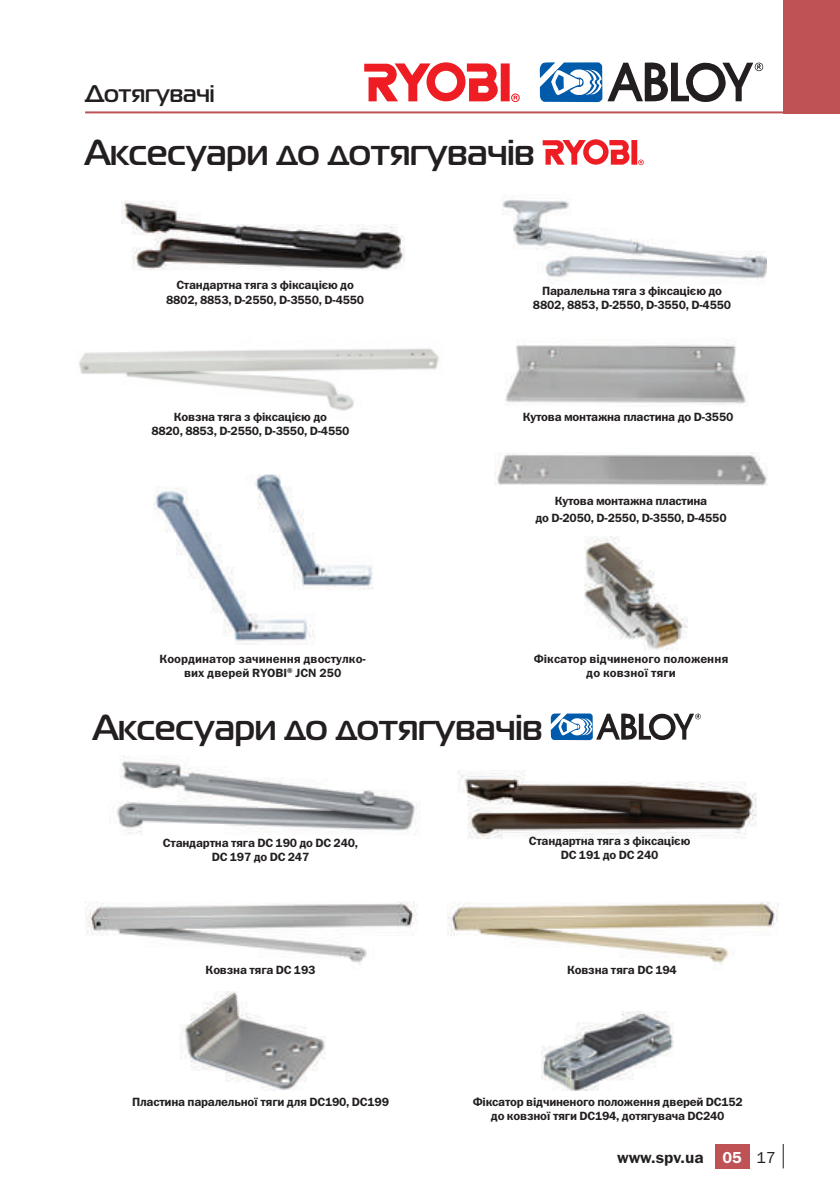
<style>
.page{position:relative;width:840px;height:1191px;background:#fff}
.page>*{position:absolute;margin:0;border:0;box-sizing:border-box;transform-origin:0 0}
.t1{font:700 36px "Magistral C";color:#231f20}
.t2{font:700 24px "Magistral C";color:#231f20}
.t3{font:16px "Franklin Gothic Demi C";color:#231f20}
.t4{font:12px/14.4px "Franklin Gothic Demi C";letter-spacing:-.02em;color:#231f20;text-align:center}
.t5{font:12px/14.4px "Franklin Gothic Demi C";color:#231f20;text-align:center}
.s1{color:#fff}
.s2{font-family:"Franklin Gothic Book C"}
</style>
<div class="page">
<svg style="left:542px;top:139px;width:101px;height:26px"></svg>
<svg style="left:550px;top:713px;width:150px;height:28px"></svg>
<img style="left:502px;top:196px;width:263px;height:83px">
<img style="left:505px;top:341px;width:243px;height:65px">
<img style="left:494px;top:452px;width:273px;height:34px">
<img style="left:121px;top:201px;width:283px;height:69px">
<img style="left:79px;top:348px;width:360px;height:63px">
<img style="left:153px;top:474px;width:220px;height:170px">
<img style="left:457px;top:771px;width:299px;height:67px">
<img style="left:117px;top:756px;width:303px;height:79px">
<img style="left:85px;top:901px;width:332px;height:63px">
<img style="left:447px;top:902px;width:331px;height:62px">
<img style="left:584px;top:536px;width:103px;height:115px">
<img style="left:541px;top:1011px;width:132px;height:79px">
<img style="left:181px;top:991px;width:144px;height:99px">
<svg style="left:539px;top:62px;width:223px;height:41px"></svg>
<hr style="left:85px;top:111px;width:754px;height:2px;background:#be5255">
<div style="left:714px;top:1144px;width:34px;height:24px;background:#be5255"></div>
<svg style="left:782px;top:1144px;width:1px;height:24px"></svg>
<div style="left:782px;top:0;width:57px;height:113px;background:#be5255"></div>
<svg style="left:364px;top:62px;width:155px;height:40px"></svg>
<h2 class="t2" style="left:85px;top:79px;width:131px">Дотягувачі</h2>
<h1 class="t1" style="left:85px;top:131px;width:450px">Аксесуари до дотягувачів</h1>
<p class="t4" style="left:166px;top:278px;width:199px">Стандартна тяга з фіксацією до<br>8802, 8853, D-2550, D-3550, D-4550</p>
<p class="t4" style="left:532px;top:283px;width:199px">Паралельна тяга з фіксацією до<br>8802, 8853, D-2550, D-3550, D-4550</p>
<p class="t4" style="left:151px;top:409px;width:199px">Ковзна тяга з фіксацією до<br>8820, 8853, D-2550, D-3550, D-4550</p>
<p class="t4" style="left:522px;top:410px;width:212px">Кутова монтажна пластина до D-3550</p>
<p class="t4" style="left:535px;top:492px;width:193px;line-height:17.2px">Кутова монтажна пластина<br>до D-2050, D-2550, D-3550, D-4550</p>
<p class="t5" style="left:159px;top:651px;width:208px">Координатор зачинення двостулко&shy;вих дверей RYOBI<sup>®</sup> JCN 250</p>
<p class="t5" style="left:533px;top:651px;width:196px">Фіксатор відчиненого положення до ковзної тяги</p>
<h1 class="t1" style="left:93px;top:706px;width:450px">Аксесуари до дотягувачів</h1>
<p class="t4" style="left:163px;top:835px;width:197px">Стандартна тяга DC 190 до DC 240,<br>DC 197 до DC 247</p>
<p class="t4" style="left:528px;top:833px;width:163px">Стандартна тяга з фіксацією<br>DC 191 до DC 240</p>
<p class="t4" style="left:205px;top:962px;width:111px">Ковзна тяга DC 193</p>
<p class="t4" style="left:566px;top:962px;width:111px">Ковзна тяга DC 194</p>
<p class="t4" style="left:132px;top:1094px;width:258px">Пластина паралельної тяги для DC190, DC199</p>
<p class="t4" style="left:472px;top:1094px;width:271px">Фіксатор відчиненого положення дверей DC152 до ковзної тяги DC194, дотягувача DC240</p>
<h3 class="t3" style="left:616px;top:1148px;width:160px">www.spv.ua <span class="s1">05</span> <span class="s2">17</span></h3>
</div>
